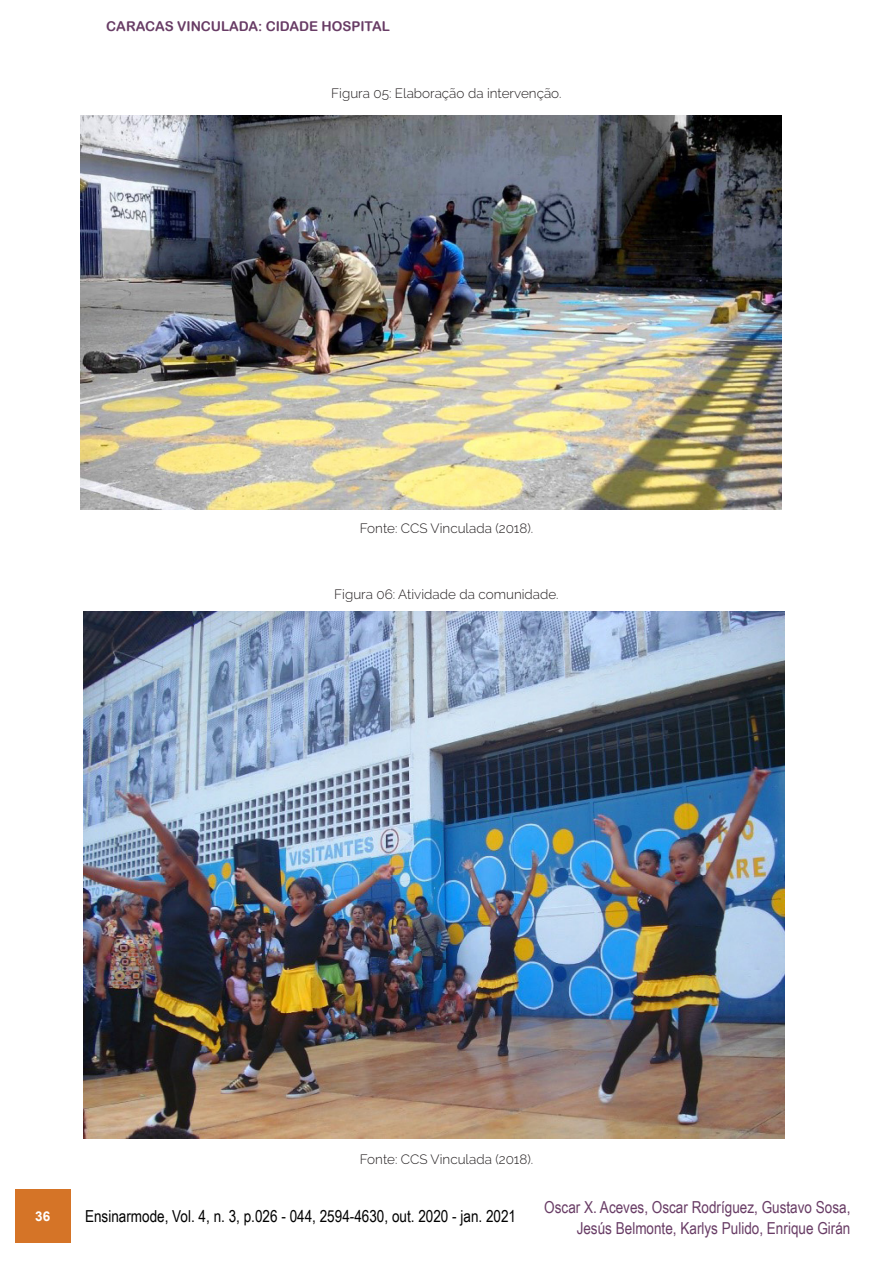
<style>
.page{position:relative;width:893px;height:1263px;background:#fff}
.page>*{position:absolute;margin:0;border:0;box-sizing:border-box;transform-origin:0 0}
.t1{font:16.5px/21px "Arial Narrow";color:#683c65;text-align:right}
.t2{font:16.5px "Arial Narrow";color:#000}
.legenda{font:300 13.5px "Raleway";color:#231f20}
.t3{font:13.5px "Arial Rounded MT Bold";color:#683c65}
.t4{font:700 13.5px "Arial";color:#fff}
</style>
<div class="page">
<div style="left:15px;top:1189px;width:55px;height:53px;background:#d57427"></div>
<img style="left:80px;top:115px;width:702px;height:394px">
<img style="left:83px;top:612px;width:702px;height:526px">
<p class="t3" style="left:106px;top:18px;width:285px">CARACAS VINCULADA: CIDADE HOSPITAL</p>
<p class="legenda" style="left:331px;top:85px;width:232px">Figura 05: Elaboração da intervenção.</p>
<p class="legenda" style="left:360px;top:520px;width:175px">Fonte: CCS Vinculada (2018).</p>
<p class="legenda" style="left:334px;top:586px;width:226px">Figura 06: Atividade da comunidade.</p>
<p class="legenda" style="left:360px;top:1152px;width:175px">Fonte: CCS Vinculada (2018).</p>
<p class="t4" style="left:39px;top:1206px;width:17px">36</p>
<p class="t2" style="left:85px;top:1204px;width:433px">Ensinarmode, Vol. 4, n. 3, p.026 - 044, 2594-4630, out. 2020 - jan. 2021</p>
<p class="t1" style="left:544px;top:1196px;width:308px">Oscar X. Aceves, Oscar Rodríguez, Gustavo Sosa,<br>Jesús Belmonte, Karlys Pulido, Enrique Girán</p>
<p class="t4" style="left:35px;top:1206px;width:17px">36</p>
</div>
